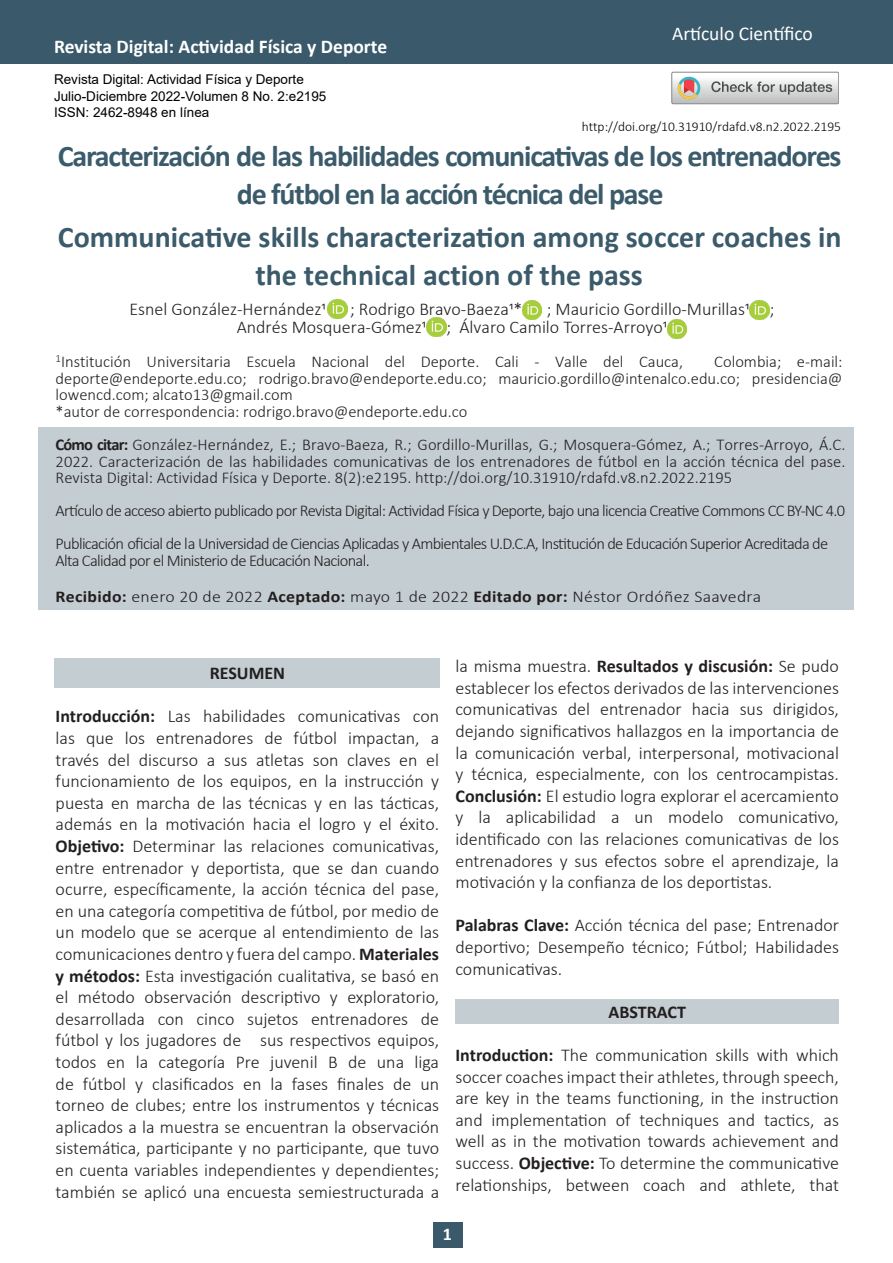
<style>
.page{position:relative;width:893px;height:1263px;background:#fff}
.page>*{position:absolute;margin:0;border:0;box-sizing:border-box;transform-origin:0 0}
.t1{font:700 30px/37.5px "Calibri";letter-spacing:-.04em;color:#3b5b6b;text-align:center}
.t2{font:700 30px/37.5px "Calibri";color:#3b5b6b;text-align:center}
.t3{font:700 19.5px "Calibri";color:#fff}
.t4{font:19.5px "Calibri";color:#fff}
.t5{font:300 18px/21.6px "Calibri";color:#231f20;text-align:justify}
.t6{font:700 18px "Calibri";color:#231f20}
.t7{font:700 18px "Calibri";color:#fff}
.t8{font:300 16.5px/16.5px "Calibri";color:#231f20;text-align:justify}
.t9{font:300 16.5px/33px "Calibri";letter-spacing:-.04em;color:#231f20}
.t10{font:13.5px "Arial";color:#000}
.t11{font:300 13.5px "Calibri";color:#000}
.s1{font-weight:700}
</style>
<div class="page">
<div style="left:455px;top:999px;width:384px;height:25px;background:#c4cdd2"></div>
<div style="left:39px;top:427px;width:815px;height:183px;background:#c4cdd2"></div>
<div style="left:54px;top:659px;width:385px;height:29px;background:#c4cdd2"></div>
<div style="left:1px;top:1px;width:892px;height:63px;background:#3a5a6b"></div>
<div style="left:433px;top:1222px;width:30px;height:26px;background:#3a5a6b"></div>
<svg style="left:672px;top:72px;width:167px;height:32px"></svg>
<img style="left:328px;top:299px;width:19px;height:19px">
<img style="left:427px;top:318px;width:19px;height:19px">
<img style="left:668px;top:320px;width:19px;height:19px">
<img style="left:522px;top:300px;width:20px;height:19px">
<img style="left:750px;top:300px;width:19px;height:19px">
<p class="t3" style="left:54px;top:33px;width:335px">Revista Digital: Actividad Física y Deporte</p>
<p class="t10" style="left:54px;top:70px;width:251px">Revista Digital: Actividad Física y Deporte</p>
<p class="t10" style="left:54px;top:86px;width:274px">Julio-Diciembre 2022-Volumen 8 No. 2:e2195</p>
<p class="t10" style="left:54px;top:103px;width:157px">ISSN: 2462-8948 en línea</p>
<p class="t4" style="left:672px;top:20px;width:142px">Artículo Científico</p>
<p class="t11" style="left:582px;top:118px;width:261px">http://doi.org/10.31910/rdafd.v8.n2.2022.2195</p>
<p class="t1" style="left:58px;top:137px;width:785px">Caracterización de las habilidades comunicativas de los entrenadores de fútbol en la acción técnica del pase</p>
<p class="t2" style="left:58px;top:218px;width:785px">Communicative skills characterization among soccer coaches in the technical action of the pass</p>
<p class="t5" style="left:130px;top:298px;width:198px">Esnel González-Hernández1</p>
<p class="t5" style="left:350px;top:298px;width:174px">; Rodrigo Bravo-Baeza1*</p>
<p class="t5" style="left:237px;top:299px;width:539px;line-height:18px;text-indent:310px">; Mauricio Gordillo-Murillas1 ;<br>Andrés Mosquera-Gómez1 ; Álvaro Camilo Torres-Arroyo1</p>
<p class="t8" style="left:56px;top:354px;width:629px"><sup>1</sup>Institución Universitaria Escuela Nacional del Deporte. Cali - Valle del Cauca,</p>
<p class="t8" style="left:56px;top:354px;width:788px;text-align:left;text-indent:659px">Colombia; e-mail: deporte@endeporte.edu.co; rodrigo.bravo@endeporte.edu.co; mauricio.gordillo@intenalco.edu.co; presidencia@ lowencd.com; alcato13@gmail.com<br>*autor de correspondencia: rodrigo.bravo@endeporte.edu.co</p>
<p class="t8" style="left:56px;top:436px;width:791px"><span class="s1">Cómo citar:</span> González-Hernández, E.; Bravo-Baeza, R.; Gordillo-Murillas, G.; Mosquera-Gómez, A.; Torres-Arroyo, Á.C.<br>2022. Caracterización de las habilidades comunicativas de los entrenadores de fútbol en la acción técnica del pase.<br>Revista Digital: Actividad Física y Deporte. 8(2):e2195. http://doi.org/10.31910/rdafd.v8.n2.2022.2195</p>
<p class="t9" style="left:56px;top:494px;width:791px">Artículo de acceso abierto publicado por Revista Digital: Actividad Física y Deporte, bajo una licencia Creative Commons CC BY-NC 4.0<br>Publicación oficial de la Universidad de Ciencias Aplicadas y Ambientales U.D.C.A, Institución de Educación Superior Acreditada de</p>
<p class="t9" style="left:56px;top:542px;width:707px;line-height:36px">Alta Calidad por el Ministerio de Educación Nacional.<br><span class="s1">Recibido:</span> enero 20 de 2022 <span class="s1">Aceptado:</span> mayo 1 de 2022 <span class="s1">Editado por:</span> Néstor Ordóñez Saavedra</p>
<p class="t6" style="left:210px;top:660px;width:77px">RESUMEN</p>
<p class="t5" style="left:56px;top:705px;width:385px"><span class="s1">Introducción:</span> Las habilidades comunicativas con las que los entrenadores de fútbol impactan, a través del discurso a sus atletas son claves en el funcionamiento de los equipos, en la instrucción y puesta en marcha de las técnicas y en las tácticas, además en la motivación hacia el logro y el éxito.<br><span class="s1">Objetivo:</span> Determinar las relaciones comunicativas, entre entrenador y deportista, que se dan cuando ocurre, específicamente, la acción técnica del pase, en una categoría competitiva de fútbol, por medio de un modelo que se acerque al entendimiento de las comunicaciones dentro y fuera del campo. <span class="s1">Materiales y métodos:</span> Esta investigación cualitativa, se basó en el método observación descriptivo y exploratorio, desarrollada con cinco sujetos entrenadores de fútbol y los jugadores de sus respectivos equipos, todos en la categoría Pre juvenil B de una liga de fútbol y clasificados en la fases finales de un torneo de clubes; entre los instrumentos y técnicas aplicados a la muestra se encuentran la observación sistemática, participante y no participante, que tuvo en cuenta variables independientes y dependientes; también se aplicó una encuesta semiestructurada a</p>
<p class="t5" style="left:455px;top:655px;width:385px">la misma muestra. <span class="s1">Resultados y discusión:</span> Se pudo establecer los efectos derivados de las intervenciones comunicativas del entrenador hacia sus dirigidos, dejando significativos hallazgos en la importancia de la comunicación verbal, interpersonal, motivacional y técnica, especialmente, con los centrocampistas.<br><span class="s1">Conclusión:</span> El estudio logra explorar el acercamiento y la aplicabilidad a un modelo comunicativo, identificado con las relaciones comunicativas de los entrenadores y sus efectos sobre el aprendizaje, la motivación y la confianza de los deportistas.</p>
<p class="t5" style="left:455px;top:914px;width:385px"><span class="s1">Palabras Clave:</span> Acción técnica del pase; Entrenador deportivo; Desempeño técnico; Fútbol; Habilidades comunicativas.</p>
<p class="t6" style="left:608px;top:999px;width:79px">ABSTRACT</p>
<p class="t5" style="left:455px;top:1044px;width:385px"><span class="s1">Introduction:</span> The communication skills with which soccer coaches impact their athletes, through speech, are key in the teams functioning, in the instruction and implementation of techniques and tactics, as well as in the motivation towards achievement and success. <span class="s1">Objective:</span> To determine the communicative relationships, between coach and athlete, that</p>
<p class="t7" style="left:443px;top:1221px;width:11px">1</p>
</div>
